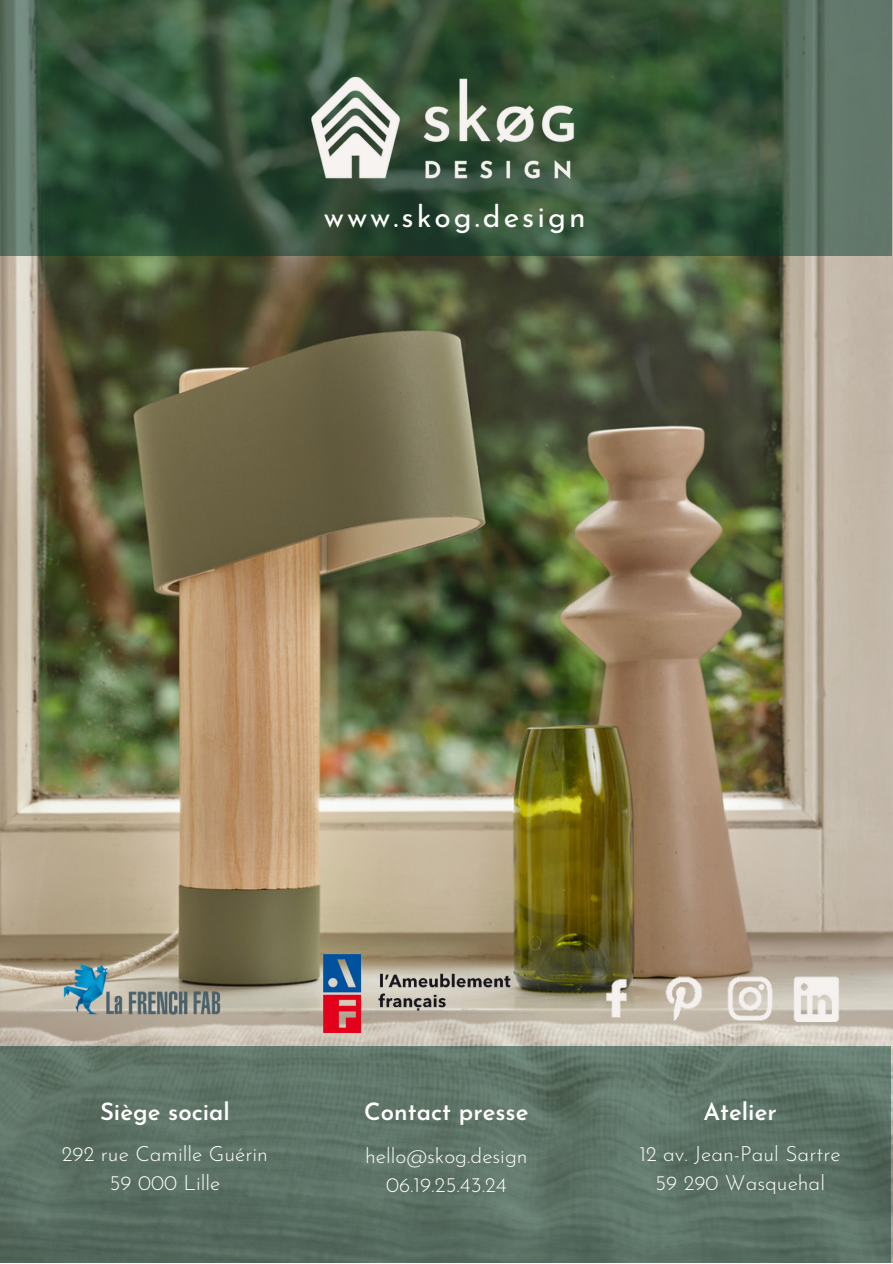
<style>
.page{position:relative;width:893px;height:1264px;background:#fff}
.page>*{position:absolute;margin:0;border:0;box-sizing:border-box;transform-origin:0 0}
.t1{font:30px "Josefin Sans";letter-spacing:.1em;color:#fff}
.t2{font:600 24px "Josefin Sans";color:#fff}
.t3{font:300 21px/29.2px "Josefin Sans";color:#fff;text-align:center}
</style>
<div class="page">
<img style="left:0;top:0;width:892px;height:1262px">
<svg style="left:0;top:0;width:891px;height:255px;background:#3c5841"></svg>
<svg style="left:0;top:1046px;width:890px;height:216px;background:#5c7265"></svg>
<img style="left:596px;top:965px;width:255px;height:56px">
<img style="left:54px;top:954px;width:175px;height:77px">
<img style="left:324px;top:954px;width:192px;height:77px">
<img style="left:276px;top:44px;width:338px;height:168px">
<h1 class="t1" style="left:324px;top:205px;width:263px">www.skog.design</h1>
<p class="t2" style="left:100px;top:1102px;width:131px">Siège social</p>
<p class="t3" style="left:62px;top:1140px;width:207px">292 rue Camille Guérin<br>59 000 Lille</p>
<p class="t2" style="left:364px;top:1102px;width:166px">Contact presse</p>
<p class="t3" style="left:365px;top:1143px;width:164px">hello@skog.design<br>06.19.25.43.24</p>
<p class="t2" style="left:703px;top:1102px;width:75px">Atelier</p>
<p class="t3" style="left:639px;top:1140px;width:203px">12 av. Jean-Paul Sartre<br>59 290 Wasquehal</p>
</div>
